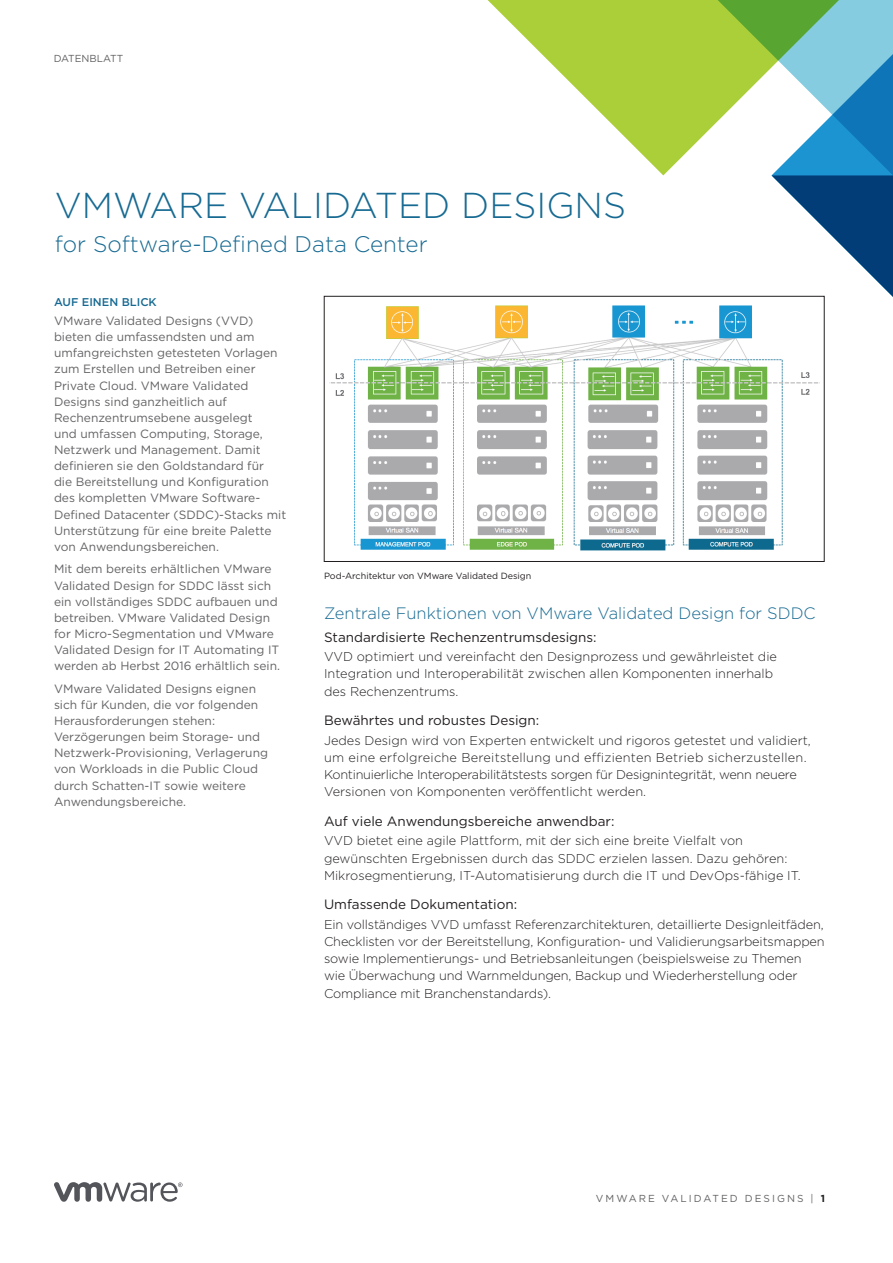
<style>
.page{position:relative;width:893px;height:1263px;background:#fff}
.page>*{position:absolute;margin:0;border:0;box-sizing:border-box;transform-origin:0 0}
.t1{font:300 36px "Gotham";color:#176a92}
.t2{font:300 22.5px "Gotham";color:#176a92}
._5a__SUBHEAD-1{font:300 16.5px "Gotham";color:#176a92}
._5a__SUBHEAD-2-BLK{font:13.5px "Gotham";color:#231f20}
._3a__BODY_TEXT{font:300 12.75px/17.2px "Gotham";letter-spacing:-.01em;color:#231f20}
._4b__SIDEBAR-BODY-LA{font:12px/16px "Gotham";color:#636265}
._4a__SIDEBAR-HEAD{font:500 11.25px "Gotham";color:#176a92}
.t3{font:10.2px "Gotham";letter-spacing:.2em;color:#636265}
.t4{font:10.2px "Gotham";color:#636265}
._6a__CAPTION_BODY{font:9px "Gotham";color:#231f20}
.s1{font-weight:700;color:#231f20}
</style>
<div class="page">
<svg style="left:54px;top:1182px;width:129px;height:20px"></svg>
<svg style="left:487px;top:0;width:217px;height:175px;fill:#abcf38"></svg>
<svg style="left:704px;top:0;width:189px;height:311px"></svg>
<img style="left:329px;top:298px;width:490px;height:253px">
<div style="left:324px;top:296px;width:500px;height:266px;border:1px solid #231f20"></div>
<p class="t4" style="left:54px;top:52px;width:71px">DATENBLATT</p>
<h1 class="t1" style="left:55px;top:182px;width:573px">VMWARE VALIDATED DESIGNS</h1>
<h2 class="t2" style="left:55px;top:229px;width:374px">for Software-Defined Data Center</h2>
<p class="_4a__SIDEBAR-HEAD" style="left:54px;top:295px;width:104px">AUF EINEN BLICK</p>
<p class="_4b__SIDEBAR-BODY-LA" style="left:54px;top:313px;width:234px">VMware Validated Designs (VVD) bieten die umfassendsten und am umfangreichsten getesteten Vorlagen zum Erstellen und Betreiben einer Private Cloud. VMware Validated Designs sind ganzheitlich auf Rechenzentrumsebene ausgelegt<br>und umfassen Computing, Storage, Netzwerk und Management. Damit definieren sie den Goldstandard für<br>die Bereitstellung und Konfiguration des kompletten VMware Software-Defined Datacenter (SDDC)-Stacks mit Unterstützung für eine breite Palette von Anwendungsbereichen.</p>
<p class="_4b__SIDEBAR-BODY-LA" style="left:54px;top:561px;width:228px">Mit dem bereits erhältlichen VMware Validated Design for SDDC lässt sich ein vollständiges SDDC aufbauen und betreiben. VMware Validated Design for Micro-Segmentation und VMware Validated Design for IT Automating IT werden ab Herbst 2016 erhältlich sein.</p>
<p class="_4b__SIDEBAR-BODY-LA" style="left:54px;top:680px;width:216px">VMware Validated Designs eignen sich für Kunden, die vor folgenden<br>Herausforderungen stehen:<br>Verzögerungen beim Storage- und<br>Netzwerk-Provisioning, Verlagerung von Workloads in die Public Cloud durch Schatten-IT sowie weitere<br>Anwendungsbereiche.</p>
<p class="_6a__CAPTION_BODY" style="left:324px;top:570px;width:209px">Pod-Architektur von VMware Validated Design</p>
<p class="_5a__SUBHEAD-1" style="left:324px;top:603px;width:493px">Zentrale Funktionen von VMware Validated Design for SDDC</p>
<p class="_5a__SUBHEAD-2-BLK" style="left:324px;top:628px;width:274px">Standardisierte Rechenzentrumsdesigns:</p>
<p class="_3a__BODY_TEXT" style="left:324px;top:648px;width:454px">VVD optimiert und vereinfacht den Designprozess und gewährleistet die<br>Integration und Interoperabilität zwischen allen Komponenten innerhalb des Rechenzentrums.</p>
<p class="_5a__SUBHEAD-2-BLK" style="left:324px;top:712px;width:217px">Bewährtes und robustes Design:</p>
<p class="_3a__BODY_TEXT" style="left:324px;top:731px;width:488px">Jedes Design wird von Experten entwickelt und rigoros getestet und validiert, um eine erfolgreiche Bereitstellung und effizienten Betrieb sicherzustellen.<br>Kontinuierliche Interoperabilitätstests sorgen für Designintegrität, wenn neuere Versionen von Komponenten veröffentlicht werden.</p>
<p class="_5a__SUBHEAD-2-BLK" style="left:324px;top:812px;width:292px">Auf viele Anwendungsbereiche anwendbar:</p>
<p class="_3a__BODY_TEXT" style="left:324px;top:832px;width:478px">VVD bietet eine agile Plattform, mit der sich eine breite Vielfalt von gewünschten Ergebnissen durch das SDDC erzielen lassen. Dazu gehören:<br>Mikrosegmentierung, IT-Automatisierung durch die IT und DevOps-fähige IT.</p>
<p class="_5a__SUBHEAD-2-BLK" style="left:324px;top:896px;width:195px">Umfassende Dokumentation:</p>
<p class="_3a__BODY_TEXT" style="left:324px;top:915px;width:502px">Ein vollständiges VVD umfasst Referenzarchitekturen, detaillierte Designleitfäden, Checklisten vor der Bereitstellung, Konfiguration- und Validierungsarbeitsmappen sowie Implementierungs- und Betriebsanleitungen (beispielsweise zu Themen wie Überwachung und Warnmeldungen, Backup und Wiederherstellung oder Compliance mit Branchenstandards).</p>
<p class="t3" style="left:596px;top:1191px;width:231px">VMWARE VALIDATED DESIGNS | <span class="s1">1</span></p>
</div>
